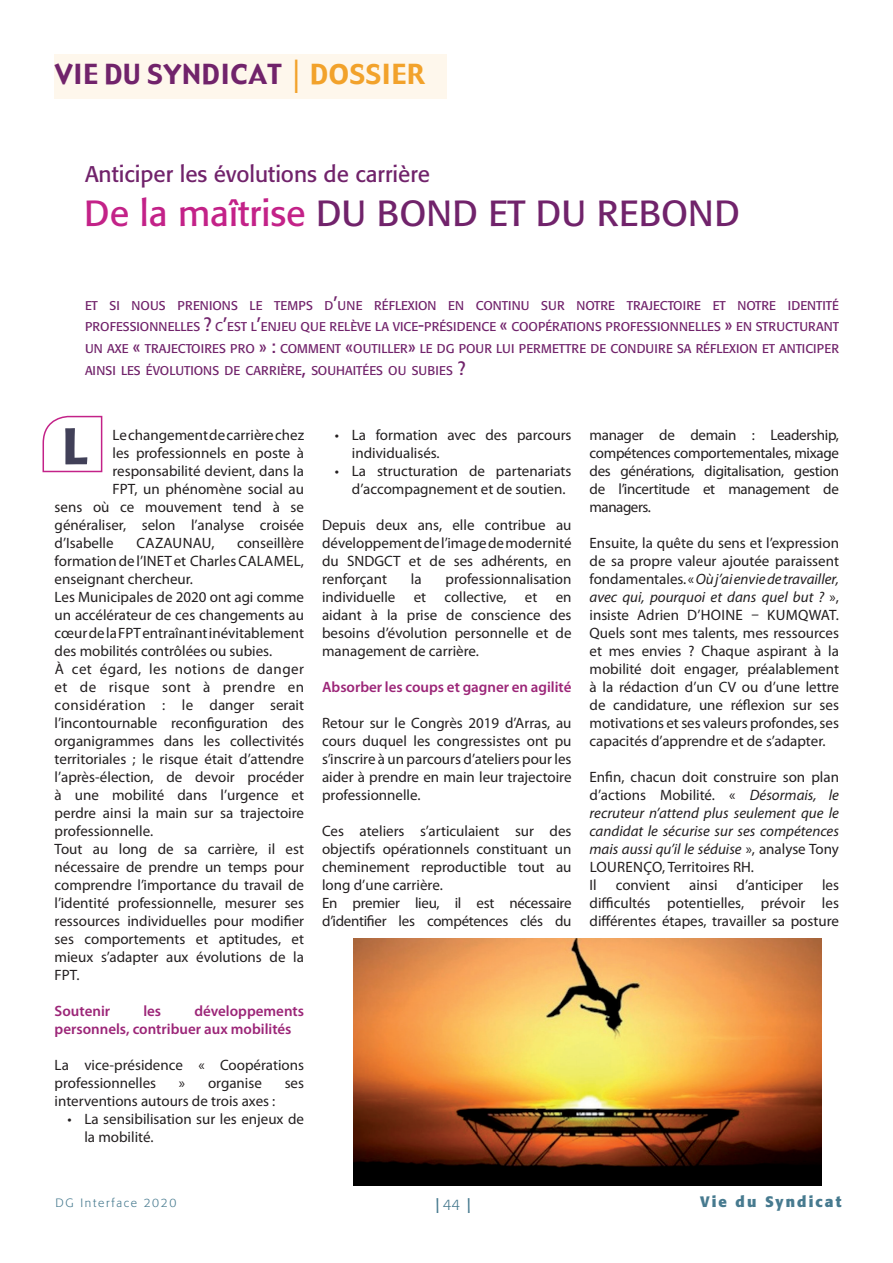
<style>
.page{position:relative;width:893px;height:1263px;background:#fff}
.page>*{position:absolute;margin:0;border:0;box-sizing:border-box;transform-origin:0 0}
.t1{font:500 51px "Formata";color:#414058}
.t2{font:36px "Formata";color:#71236b}
.t3{font:27px "Gadget";letter-spacing:.03em;color:#71236b}
.t4{font:22.5px "Formata";color:#71236b}
.t5{font:300 21px "Formata";color:#477a8f}
.t6{font:15px/18px "Myriad Pro";color:#231f20;text-align:justify}
.t7{font:italic 15px/18px "Myriad Pro";color:#231f20;text-align:justify}
.t8{font:600 15px/18px "Myriad Pro";color:#9c2678}
.t9{font:15px/18px "Myriad Pro";letter-spacing:-.02em;color:#231f20}
.t10{font:700 15px "Formata";letter-spacing:.14em;color:#477a8f}
.t11{font:15px "Myriad Pro";letter-spacing:.02em;color:#231f20}
.t12{font:12.6px/21.6px "Formata";color:#71236b;text-align:justify}
.t13{font:300 12px "Formata";letter-spacing:.14em;color:#477a8f}
.s1{font-family:"Myriad Pro";font-weight:300;font-size:49.5px;color:#f2a22b}
.s2{color:#f2a22b}
.s3{color:#c32288}
.s4{font-size:18px}
.s5{font-style:italic}
.s6{font-style:normal}
.s7{font-size:15px}
</style>
<div class="page">
<svg style="left:42px;top:415px;width:61px;height:58px"></svg>
<img style="left:354px;top:938px;width:467px;height:247px">
<div style="left:55px;top:54px;width:392px;height:45px;background:#fef7ec"></div>
<p class="t3" style="left:55px;top:56px;width:372px">VIE DU SYNDICAT <span class="s1">I</span> <span class="s2">DOSSIER</span></p>
<p class="t4" style="left:85px;top:160px;width:346px">Anticiper les évolutions de carrière</p>
<p class="t2" style="left:84px;top:192px;width:657px"><span class="s3">De la maîtrise</span> DU BOND ET DU REBOND</p>
<p class="t12" style="left:85px;top:295px;width:755px">ET SI NOUS PRENIONS LE TEMPS D<span class="s4">’</span>UNE RÉFLEXION EN CONTINU SUR NOTRE TRAJECTOIRE ET NOTRE IDENTITÉ PROFESSIONNELLES <span class="s4">?</span> C<span class="s4">’</span>EST L<span class="s4">’</span>ENJEU QUE RELÈVE LA VICE<span class="s4">-</span>PRÉSIDENCE <span class="s4">«</span> COOPÉRATIONS PROFESSIONNELLES <span class="s4">»</span> EN STRUCTURANT UN AXE <span class="s4">«</span> TRAJECTOIRES PRO <span class="s4">» :</span> COMMENT <span class="s4">«</span>OUTILLER<span class="s4">»</span> LE DG POUR LUI PERMETTRE DE CONDUIRE SA RÉFLEXION ET ANTICIPER AINSI LES ÉVOLUTIONS DE CARRIÈRE<span class="s4">,</span> SOUHAITÉES OU SUBIES <span class="s4">?</span></p>
<p class="t1" style="left:62px;top:415px;width:28px">L</p>
<p class="t6" style="left:113px;top:425px;width:193px">Le changement de carrière chez</p>
<p class="t6" style="left:113px;top:443px;width:193px">les professionnels en poste à</p>
<p class="t6" style="left:113px;top:461px;width:193px">responsabilité devient, dans la</p>
<p class="t6" style="left:113px;top:479px;width:193px">FPT, un phénomène social au</p>
<p class="t6" style="left:55px;top:497px;width:251px">sens où ce mouvement tend à se</p>
<p class="t6" style="left:55px;top:515px;width:251px">généraliser, selon l’analyse croisée</p>
<p class="t6" style="left:55px;top:533px;width:61px">d’Isabelle</p>
<p class="t11" style="left:136px;top:533px;width:79px">CAZAUNAU,</p>
<p class="t6" style="left:55px;top:533px;width:251px;text-indent:182px">conseillère formation de l’INET et Charles CALAMEL, enseignant chercheur.</p>
<p class="t6" style="left:55px;top:587px;width:251px">Les Municipales de 2020 ont agi comme un accélérateur de ces changements au cœur de la FPT entraînant inévitablement des mobilités contrôlées ou subies.</p>
<p class="t6" style="left:55px;top:659px;width:251px">À cet égard, les notions de danger et de risque sont à prendre en considération : le danger serait l’incontournable reconfiguration des organigrammes dans les collectivités territoriales ; le risque était d’attendre l’après-élection, de devoir procéder à une mobilité dans l’urgence et perdre ainsi la main sur sa trajectoire professionnelle.</p>
<p class="t6" style="left:55px;top:839px;width:251px">Tout au long de sa carrière, il est nécessaire de prendre un temps pour comprendre l’importance du travail de l’identité professionnelle, mesurer ses ressources individuelles pour modifier ses comportements et aptitudes, et mieux s’adapter aux évolutions de la FPT.</p>
<p class="t8" style="left:55px;top:1001px;width:57px">Soutenir</p>
<p class="t8" style="left:143px;top:1001px;width:19px">les</p>
<p class="t8" style="left:55px;top:1001px;width:251px;text-indent:140px">développements personnels, contribuer aux mobilités</p>
<p class="t6" style="left:55px;top:1055px;width:251px">La vice-présidence « Coopérations professionnelles</p>
<p class="t6" style="left:179px;top:1073px;width:84px">» organise</p>
<p class="t6" style="left:285px;top:1073px;width:21px">ses</p>
<p class="t6" style="left:55px;top:1091px;width:222px">interventions autours de trois axes :</p>
<p class="t6" style="left:84px;top:1109px;width:221px;text-indent:-17px">• La sensibilisation sur les enjeux de la mobilité.</p>
<p class="t6" style="left:352px;top:425px;width:221px;text-indent:-17px">• La formation avec des parcours individualisés.</p>
<p class="t6" style="left:352px;top:461px;width:221px;text-indent:-17px">• La structuration de partenariats d’accompagnement et de soutien.</p>
<p class="t6" style="left:322px;top:515px;width:251px">Depuis deux ans, elle contribue au développement de l’image de modernité du SNDGCT et de ses adhérents, en renforçant</p>
<p class="t6" style="left:322px;top:569px;width:251px;text-indent:123px">professionnalisation individuelle et collective, et en aidant à la prise de conscience des besoins d’évolution personnelle et de management de carrière.</p>
<p class="t8" style="left:322px;top:677px;width:251px">Absorber les coups et gagner en agilité</p>
<p class="t6" style="left:322px;top:713px;width:251px">Retour sur le Congrès 2019 d’Arras, au cours duquel les congressistes ont pu s’inscrire à un parcours d’ateliers pour les aider à prendre en main leur trajectoire professionnelle.</p>
<p class="t6" style="left:322px;top:821px;width:251px">Ces ateliers s’articulaient sur des objectifs opérationnels constituant un cheminement reproductible tout au long d’une carrière.</p>
<p class="t9" style="left:322px;top:893px;width:251px">En premier lieu, il est nécessaire d’identifier les compétences clés du</p>
<p class="t6" style="left:411px;top:569px;width:12px">la</p>
<p class="t6" style="left:589px;top:425px;width:251px">manager de demain : Leadership, compétences comportementales, mixage des générations, digitalisation, gestion de l’incertitude et management de managers.</p>
<p class="t6" style="left:589px;top:533px;width:251px">Ensuite, la quête du sens et l’expression de sa propre valeur ajoutée paraissent fondamentales. « <span class="s5">Où j’ai envie de travailler, avec qui, pourquoi et dans quel but ?</span> », insiste Adrien D’HOINE – KUMQWAT.<br>Quels sont mes talents, mes ressources et mes envies ? Chaque aspirant à la mobilité doit engager, préalablement à la rédaction d’un CV ou d’une lettre de candidature, une réflexion sur ses motivations et ses valeurs profondes, ses capacités d’apprendre et de s’adapter.</p>
<p class="t7" style="left:589px;top:767px;width:251px"><span class="s6">Enfin, chacun doit construire son plan d’actions Mobilité. «</span> Désormais, le recruteur n’attend plus seulement que le candidat le sécurise sur ses compétences mais aussi qu’il le séduise <span class="s6">», analyse Tony LOURENÇO, Territoires RH.</span></p>
<p class="t6" style="left:589px;top:875px;width:9px">Il</p>
<p class="t6" style="left:616px;top:875px;width:56px">convient</p>
<p class="t6" style="left:689px;top:875px;width:30px">ainsi</p>
<p class="t6" style="left:736px;top:875px;width:68px">d’anticiper</p>
<p class="t6" style="left:589px;top:875px;width:251px;text-indent:232px">les difficultés potentielles, prévoir les différentes étapes, travailler sa posture</p>
<p class="t13" style="left:55px;top:1195px;width:122px">DG Interface 2020</p>
<p class="t10" style="left:700px;top:1192px;width:143px">Vie du Syndicat</p>
<p class="t5" style="left:435px;top:1193px;width:38px">I<span class="s7">44</span> I</p>
</div>
